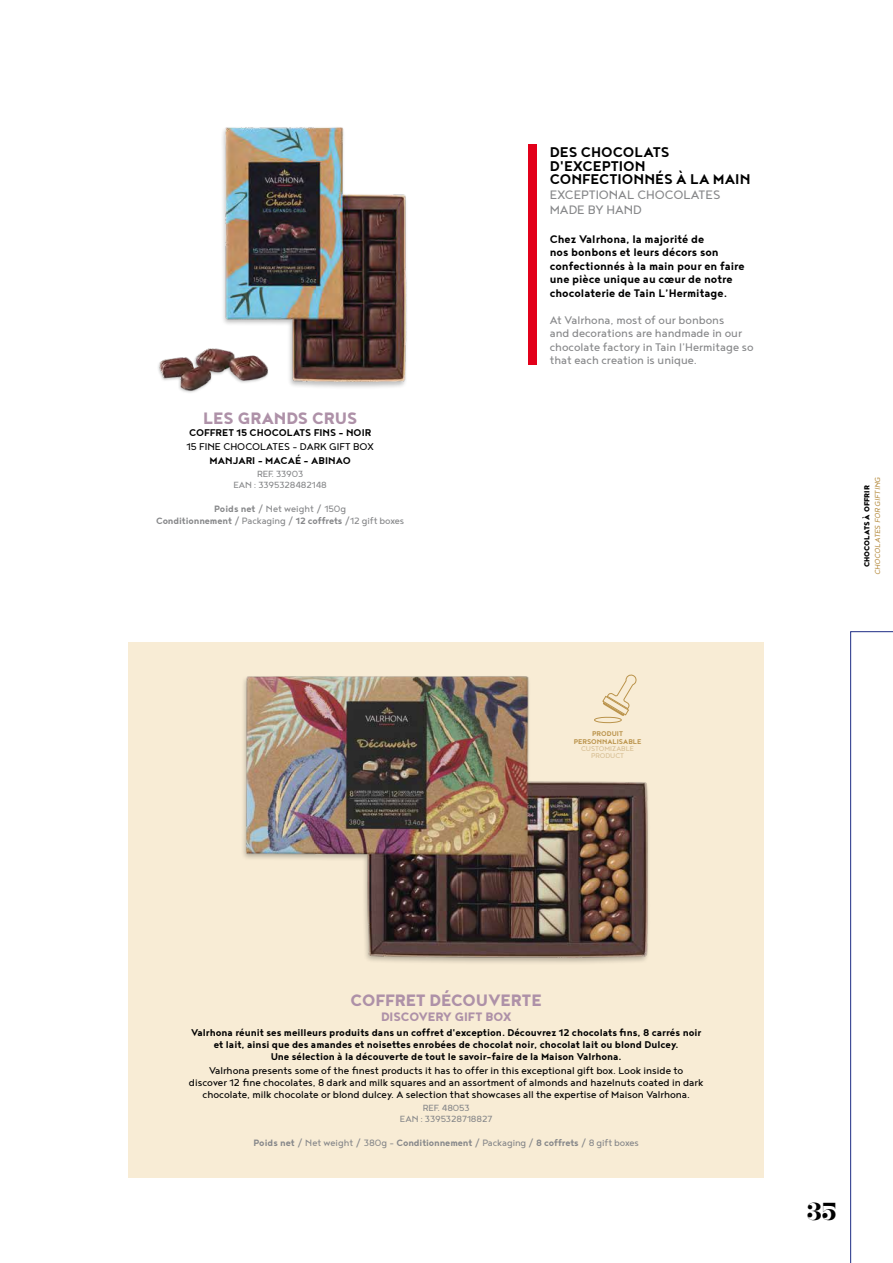
<style>
.page{position:relative;width:893px;height:1263px;background:#fff}
.page>*{position:absolute;margin:0;border:0;box-sizing:border-box;transform-origin:0 0}
.t1{font:600 21px "Hera Big";color:#000}
.t2{font:800 20.25px "Noyh Geometric";color:#ae91a8}
.t3{font:700 17.25px/13.5px "Noyh Geometric";color:#000}
.t4{font:15px/15px "Noyh Geometric";letter-spacing:-.005em;color:#87888a}
.t5{font:800 15px "Noyh Geometric";color:#ae91a8}
.t6{font:700 13.5px/13.5px "Noyh Geometric";color:#000}
.t7{font:13.5px/13.5px "Noyh Geometric";color:#87888a}
.t8{font:12px/12px "Noyh Geometric";color:#000;text-align:center}
.t9{font:700 12px/12px "Noyh Geometric";color:#000;text-align:center}
.t10{font:11.25px/11.2px "Noyh Geometric";color:#87888a;text-align:center}
.t11{font:10.95px/10.9px "Noyh Geometric";letter-spacing:-.01em;color:#87888a;text-align:center}
.t12{font:italic 9px "Noyh Geometric";color:#ba934b}
.t13{font:900 9px "Noyh Geometric";color:#000}
.t14{font:700 8.4px/7.2px "Noyh Geometric";color:#ba934b;text-align:center}
.t15{font:8.4px/7.2px "Noyh Geometric";color:#d6bd91;text-align:center}
.s1{font-weight:700}
</style>
<div class="page">
<div style="left:128px;top:642px;width:636px;height:536px;background:#f8ecd5"></div>
<div style="left:528px;top:144px;width:9px;height:221px;background:#e2001a"></div>
<img style="left:243px;top:676px;width:405px;height:287px">
<svg style="left:594px;top:674px;width:42px;height:49px"></svg>
<img style="left:222px;top:127px;width:185px;height:261px">
<img style="left:158px;top:332px;width:122px;height:61px">
<svg style="left:850px;top:631px;width:43px;height:632px"></svg>
<h2 class="t2" style="left:203px;top:406px;width:156px">LES GRANDS CRUS</h2>
<p class="t9" style="left:189px;top:426px;width:184px">COFFRET 15 CHOCOLATS FINS - NOIR</p>
<p class="t8" style="left:187px;top:440px;width:189px">15 FINE CHOCOLATES - DARK GIFT BOX</p>
<p class="t9" style="left:210px;top:454px;width:143px">MANJARI - MACAÉ - ABINAO</p>
<p class="t11" style="left:233px;top:468px;width:95px">REF. 33903<br>EAN : 3395328482148</p>
<p class="t10" style="left:156px;top:503px;width:250px"><span class="s1">Poids net</span> / Net weight / 150g<br><span class="s1">Conditionnement</span> / Packaging / <span class="s1">12 coffrets</span> /12 gift boxes</p>
<h3 class="t3" style="left:550px;top:145px;width:202px">DES CHOCOLATS<br>D'EXCEPTION<br>CONFECTIONNÉS À LA MAIN</h3>
<p class="t4" style="left:550px;top:187px;width:172px">EXCEPTIONAL CHOCOLATES<br>MADE BY HAND</p>
<p class="t6" style="left:550px;top:232px;width:196px">Chez Valrhona, la majorité de<br>nos bonbons et leurs décors son confectionnés à la main pour en faire une pièce unique au cœur de notre chocolaterie de Tain L’Hermitage.</p>
<p class="t7" style="left:550px;top:313px;width:205px">At Valrhona, most of our bonbons<br>and decorations are handmade in our chocolate factory in Tain l’Hermitage so that each creation is unique.</p>
<p class="t14" style="left:574px;top:730px;width:69px">PRODUIT<br>PERSONNALISABLE</p>
<p class="t15" style="left:581px;top:744px;width:55px">CUSTOMIZABLE<br>PRODUCT</p>
<p class="t13" style="left:861px;top:567px;width:83px;rotate:-90deg">CHOCOLATS À OFFRIR</p>
<p class="t12" style="left:873px;top:575px;width:100px;rotate:-90deg">CHOCOLATES FOR GIFTING</p>
<h2 class="t2" style="left:351px;top:989px;width:193px">COFFRET DÉCOUVERTE</h2>
<p class="t5" style="left:381px;top:1008px;width:132px">DISCOVERY GIFT BOX</p>
<p class="t9" style="left:191px;top:1026px;width:512px">Valrhona réunit ses meilleurs produits dans un coffret d'exception. Découvrez 12 chocolats fins, 8 carrés noir et lait, ainsi que des amandes et noisettes enrobées de chocolat noir, chocolat lait ou blond Dulcey.<br>Une sélection à la découverte de tout le savoir-faire de la Maison Valrhona.</p>
<p class="t8" style="left:189px;top:1064px;width:516px">Valrhona presents some of the finest products it has to offer in this exceptional gift box. Look inside to discover 12 fine chocolates, 8 dark and milk squares and an assortment of almonds and hazelnuts coated in dark chocolate, milk chocolate or blond dulcey. A selection that showcases all the expertise of Maison Valrhona.</p>
<p class="t11" style="left:400px;top:1102px;width:94px">REF. 48053<br>EAN : 3395328718827</p>
<p class="t10" style="left:253px;top:1137px;width:387px"><span class="s1">Poids net</span> / Net weight / 380g - <span class="s1">Conditionnement</span> / Packaging / <span class="s1">8 coffrets</span> / 8 gift boxes</p>
<h1 class="t1" style="left:807px;top:1195px;width:31px">35</h1>
</div>
